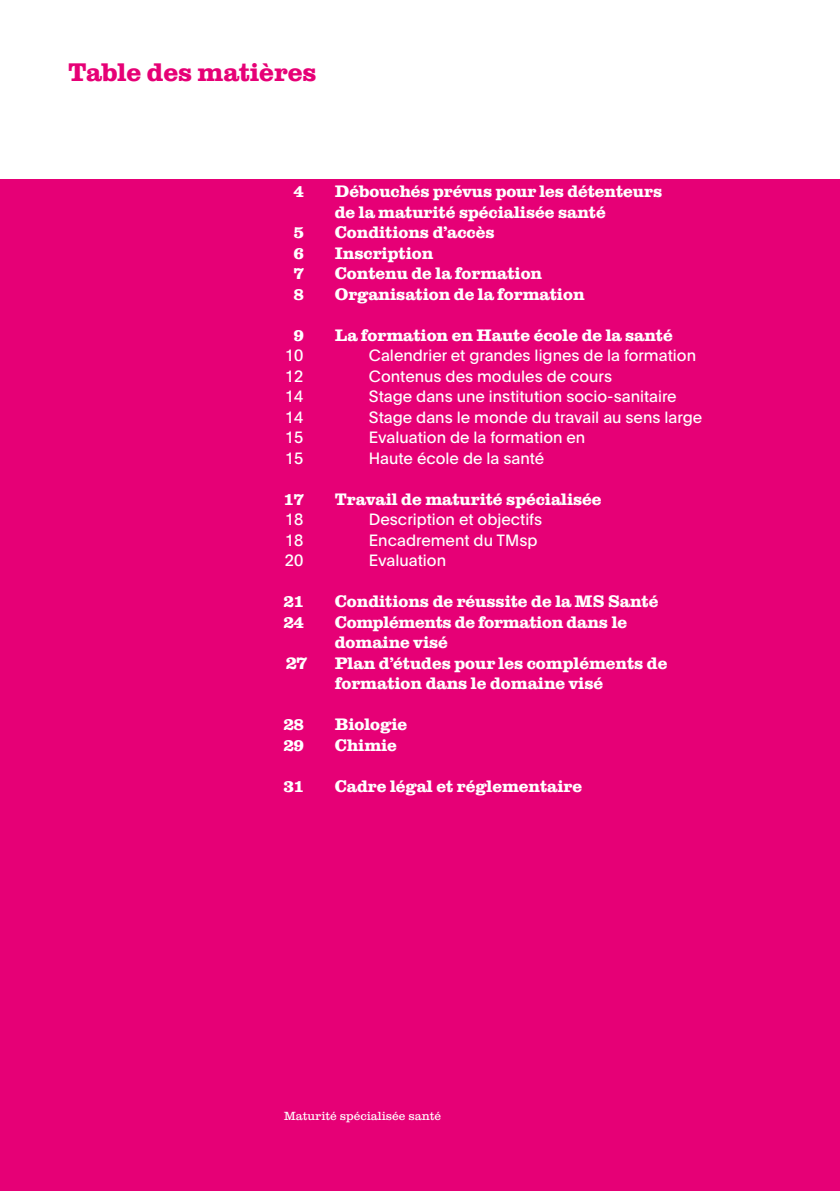
<style>
.page{position:relative;width:840px;height:1191px;background:#fff}
.page>*{position:absolute;margin:0;border:0;box-sizing:border-box;transform-origin:0 0}
.t1{font:700 26px "Clarendon Graphic";color:#e60076}
.Titres_A{font:700 17px/20.4px "Clarendon Graphic";color:#fff}
.Texte_plain{font:16px "Plain";color:#fff}
.Titres_A-2{font:700 16px "Clarendon Graphic";color:#fff}
.t2{font:12px "Clarendon Graphic";color:#fff}
</style>
<div class="page">
<div style="left:0;top:179px;width:839px;height:1012px;background:#e60076"></div>
<h1 class="t1" style="left:68px;top:54px;width:250px">Table des matières</h1>
<p class="Titres_A-2" style="left:293px;top:181px;width:11px">4</p>
<p class="Titres_A" style="left:334px;top:180px;width:328px">Débouchés prévus pour les détenteurs</p>
<p class="Titres_A" style="left:334px;top:201px;width:272px">de la maturité spécialisée santé</p>
<p class="Titres_A-2" style="left:293px;top:222px;width:11px">5</p>
<p class="Titres_A" style="left:334px;top:221px;width:161px">Conditions d’accès</p>
<p class="Titres_A-2" style="left:293px;top:242px;width:11px">6</p>
<p class="Titres_A" style="left:334px;top:242px;width:100px">Inscription</p>
<p class="Titres_A-2" style="left:293px;top:263px;width:11px">7</p>
<p class="Titres_A" style="left:334px;top:262px;width:209px">Contenu de la formation</p>
<p class="Titres_A-2" style="left:293px;top:283px;width:11px">8</p>
<p class="Titres_A" style="left:334px;top:283px;width:251px">Organisation de la formation</p>
<p class="Titres_A-2" style="left:293px;top:324px;width:11px">9</p>
<p class="Titres_A" style="left:334px;top:324px;width:339px">La formation en Haute école de la santé</p>
<p class="Texte_plain" style="left:285px;top:344px;width:20px">10</p>
<p class="Texte_plain" style="left:369px;top:344px;width:328px">Calendrier et grandes lignes de la formation</p>
<p class="Texte_plain" style="left:285px;top:364px;width:20px">12</p>
<p class="Texte_plain" style="left:369px;top:364px;width:244px">Contenus des modules de cours</p>
<p class="Texte_plain" style="left:285px;top:385px;width:20px">14</p>
<p class="Texte_plain" style="left:369px;top:385px;width:309px">Stage dans une institution socio-sanitaire</p>
<p class="Texte_plain" style="left:285px;top:405px;width:20px">14</p>
<p class="Texte_plain" style="left:369px;top:405px;width:335px">Stage dans le monde du travail au sens large</p>
<p class="Texte_plain" style="left:285px;top:426px;width:20px">15</p>
<p class="Texte_plain" style="left:369px;top:426px;width:218px">Evaluation de la formation en</p>
<p class="Texte_plain" style="left:285px;top:446px;width:20px">15</p>
<p class="Texte_plain" style="left:369px;top:446px;width:177px">Haute école de la santé</p>
<p class="Titres_A-2" style="left:283px;top:488px;width:21px">17</p>
<p class="Titres_A" style="left:334px;top:488px;width:268px">Travail de maturité spécialisée</p>
<p class="Texte_plain" style="left:285px;top:508px;width:20px">18</p>
<p class="Texte_plain" style="left:369px;top:508px;width:175px">Description et objectifs</p>
<p class="Texte_plain" style="left:285px;top:528px;width:20px">18</p>
<p class="Texte_plain" style="left:369px;top:528px;width:170px">Encadrement du TMsp</p>
<p class="Texte_plain" style="left:285px;top:549px;width:20px">20</p>
<p class="Texte_plain" style="left:369px;top:549px;width:79px">Evaluation</p>
<p class="Titres_A-2" style="left:283px;top:591px;width:21px">21</p>
<p class="Titres_A" style="left:334px;top:590px;width:325px">Conditions de réussite de la MS Santé</p>
<p class="Titres_A-2" style="left:283px;top:611px;width:21px">24</p>
<p class="Titres_A" style="left:334px;top:611px;width:294px">Compléments de formation dans le domaine visé</p>
<p class="Titres_A" style="left:286px;top:652px;width:23px">27</p>
<p class="Titres_A" style="left:334px;top:652px;width:334px">Plan d’études pour les compléments de</p>
<p class="Titres_A" style="left:334px;top:672px;width:269px">formation dans le domaine visé</p>
<p class="Titres_A-2" style="left:283px;top:714px;width:21px">28</p>
<p class="Titres_A" style="left:334px;top:713px;width:74px">Biologie</p>
<p class="Titres_A-2" style="left:283px;top:734px;width:21px">29</p>
<p class="Titres_A" style="left:334px;top:734px;width:64px">Chimie</p>
<p class="Titres_A-2" style="left:283px;top:775px;width:21px">31</p>
<p class="Titres_A" style="left:334px;top:775px;width:249px">Cadre légal et réglementaire</p>
<p class="t2" style="left:283px;top:1107px;width:159px">Maturité spécialisée santé</p>
</div>
